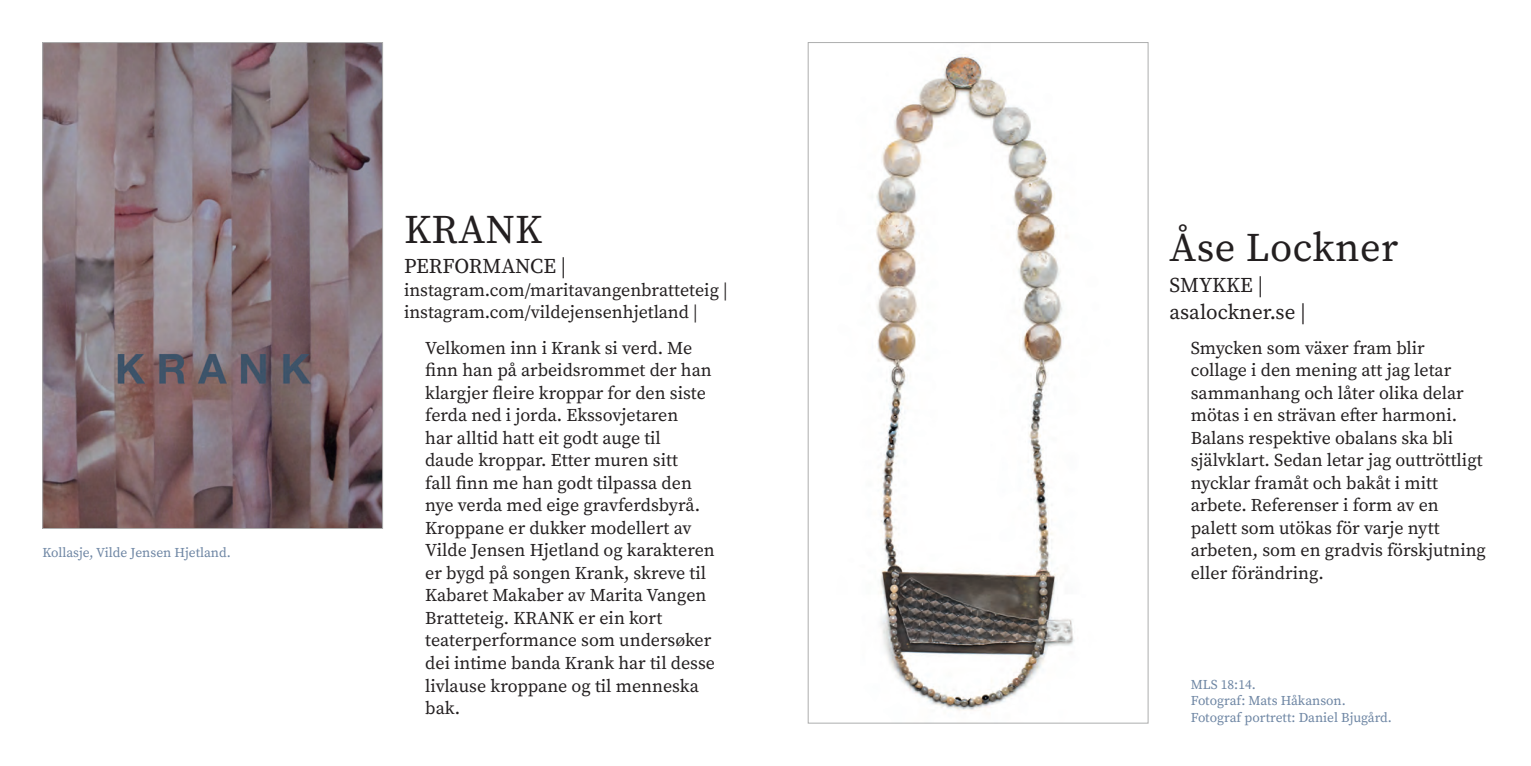
<style>
.page{position:relative;width:1531px;height:766px;background:#fff}
.page>*{position:absolute;margin:0;border:0;box-sizing:border-box;transform-origin:0 0}
.Headline_-_27pt{font:40.5px "Source Serif Pro";letter-spacing:.01em;color:#231f20}
.Title_Subhead{font:21px "Source Serif Pro";color:#231f20}
.Section_Body_Text{font:18px/22.5px "Source Serif Pro";color:#231f20}
.Bildetekst{font:13.5px "Source Serif Pro";color:#6d85a3}
</style>
<div class="page">
<img style="left:876px;top:54px;width:198px;height:657px">
<img style="left:45px;top:44px;width:336px;height:482px">
<p class="Bildetekst" style="left:43px;top:543px;width:190px">Kollasje, Vilde Jensen Hjetland.</p>
<p class="Headline_-_27pt" style="left:404px;top:203px;width:140px">KRANK</p>
<p class="Title_Subhead" style="left:404px;top:252px;width:164px">PERFORMANCE |</p>
<p class="Section_Body_Text" style="left:404px;top:278px;width:325px">instagram.com/maritavangenbratteteig |</p>
<p class="Section_Body_Text" style="left:404px;top:301px;width:295px">instagram.com/vildejensenhjetland |</p>
<p class="Section_Body_Text" style="left:425px;top:336px;width:291px">Velkomen inn i Krank si verd. Me finn han på arbeidsrommet der han klargjer fleire kroppar for den siste ferda ned i jorda. Ekssovjetaren<br>har alltid hatt eit godt auge til<br>daude kroppar. Etter muren sitt<br>fall finn me han godt tilpassa den nye verda med eige gravferdsbyrå.<br>Kroppane er dukker modellert av<br>Vilde Jensen Hjetland og karakteren er bygd på songen Krank, skreve til<br>Kabaret Makaber av Marita Vangen<br>Bratteteig. KRANK er ein kort teaterperformance som undersøker dei intime banda Krank har til desse livlause kroppane og til menneska bak.</p>
<p class="Headline_-_27pt" style="left:1169px;top:221px;width:230px">Åse Lockner</p>
<p class="Title_Subhead" style="left:1169px;top:270px;width:95px">SMYKKE |</p>
<p class="Title_Subhead" style="left:1169px;top:297px;width:138px">asalockner.se |</p>
<p class="Section_Body_Text" style="left:1191px;top:336px;width:297px">Smycken som växer fram blir<br>collage i den mening att jag letar sammanhang och låter olika delar mötas i en strävan efter harmoni.<br>Balans respektive obalans ska bli självklart. Sedan letar jag outtröttligt nycklar framåt och bakåt i mitt arbete. Referenser i form av en palett som utökas för varje nytt arbeten, som en gradvis förskjutning eller förändring.</p>
<p class="Bildetekst" style="left:1191px;top:675px;width:67px">MLS 18:14.</p>
<p class="Bildetekst" style="left:1191px;top:691px;width:157px">Fotograf: Mats Håkanson.</p>
<p class="Bildetekst" style="left:1191px;top:708px;width:203px">Fotograf portrett: Daniel Bjugård.</p>
</div>
